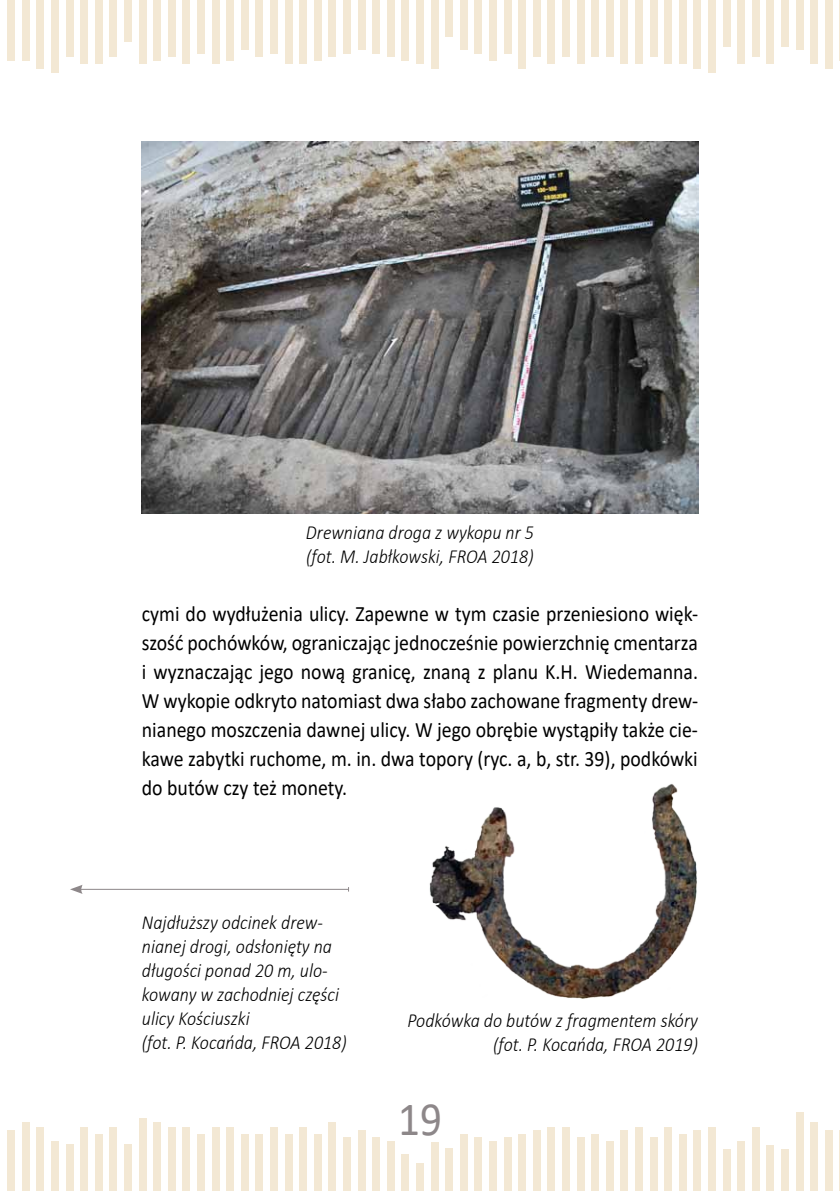
<style>
.page{position:relative;width:840px;height:1191px;background:#fff}
.page>*{position:absolute;margin:0;border:0;box-sizing:border-box;transform-origin:0 0}
.t1{font:48px "Calibri";color:#8d8789;scale:.9 1}
.t2{font:22px/29px "Calibri";color:#000;text-align:justify;scale:.9 1}
.t3{font:italic 300 20px/24px "Calibri";color:#000;scale:.9 1}
</style>
<div class="page">
<hr style="left:839px;top:1130px;width:1px;height:61px;background:#f3e8d4">
<div style="left:707px;top:1127px;width:8px;height:64px;background:#f3e8d4"></div>
<div style="left:576px;top:1137px;width:8px;height:54px;background:#f3e8d4"></div>
<div style="left:445px;top:1148px;width:8px;height:43px;background:#f3e8d4"></div>
<div style="left:314px;top:1134px;width:7px;height:57px;background:#f3e8d4"></div>
<div style="left:182px;top:1127px;width:8px;height:64px;background:#f3e8d4"></div>
<div style="left:51px;top:1142px;width:8px;height:49px;background:#f3e8d4"></div>
<div style="left:824px;top:1130px;width:8px;height:61px;background:#f3e8d4"></div>
<div style="left:693px;top:1130px;width:8px;height:61px;background:#f3e8d4"></div>
<div style="left:562px;top:1127px;width:7px;height:64px;background:#f3e8d4"></div>
<div style="left:430px;top:1142px;width:8px;height:49px;background:#f3e8d4"></div>
<div style="left:299px;top:1127px;width:8px;height:64px;background:#f3e8d4"></div>
<div style="left:168px;top:1127px;width:8px;height:64px;background:#f3e8d4"></div>
<div style="left:37px;top:1127px;width:7px;height:64px;background:#f3e8d4"></div>
<div style="left:809px;top:1122px;width:8px;height:69px;background:#f3e8d4"></div>
<div style="left:678px;top:1134px;width:8px;height:57px;background:#f3e8d4"></div>
<div style="left:547px;top:1127px;width:8px;height:64px;background:#f3e8d4"></div>
<div style="left:416px;top:1163px;width:8px;height:28px;background:#f3e8d4"></div>
<div style="left:284px;top:1134px;width:8px;height:57px;background:#f3e8d4"></div>
<div style="left:153px;top:1122px;width:8px;height:69px;background:#f3e8d4"></div>
<div style="left:22px;top:1122px;width:8px;height:69px;background:#f3e8d4"></div>
<div style="left:795px;top:1112px;width:8px;height:79px;background:#f3e8d4"></div>
<div style="left:664px;top:1127px;width:7px;height:64px;background:#f3e8d4"></div>
<div style="left:532px;top:1130px;width:8px;height:61px;background:#f3e8d4"></div>
<div style="left:401px;top:1154px;width:8px;height:37px;background:#f3e8d4"></div>
<div style="left:270px;top:1127px;width:8px;height:64px;background:#f3e8d4"></div>
<div style="left:139px;top:1118px;width:7px;height:73px;background:#f3e8d4"></div>
<div style="left:7px;top:1130px;width:8px;height:61px;background:#f3e8d4"></div>
<div style="left:780px;top:1149px;width:8px;height:42px;background:#f3e8d4"></div>
<div style="left:649px;top:1137px;width:8px;height:54px;background:#f3e8d4"></div>
<div style="left:518px;top:1134px;width:8px;height:57px;background:#f3e8d4"></div>
<div style="left:387px;top:1142px;width:7px;height:49px;background:#f3e8d4"></div>
<div style="left:255px;top:1134px;width:8px;height:57px;background:#f3e8d4"></div>
<div style="left:124px;top:1144px;width:8px;height:47px;background:#f3e8d4"></div>
<div style="left:766px;top:1145px;width:8px;height:46px;background:#f3e8d4"></div>
<div style="left:634px;top:1127px;width:8px;height:64px;background:#f3e8d4"></div>
<div style="left:503px;top:1137px;width:8px;height:54px;background:#f3e8d4"></div>
<div style="left:372px;top:1137px;width:8px;height:54px;background:#f3e8d4"></div>
<div style="left:241px;top:1134px;width:8px;height:57px;background:#f3e8d4"></div>
<div style="left:109px;top:1127px;width:8px;height:64px;background:#f3e8d4"></div>
<div style="left:751px;top:1127px;width:8px;height:64px;background:#f3e8d4"></div>
<div style="left:620px;top:1130px;width:8px;height:61px;background:#f3e8d4"></div>
<div style="left:489px;top:1142px;width:7px;height:49px;background:#f3e8d4"></div>
<div style="left:357px;top:1130px;width:8px;height:61px;background:#f3e8d4"></div>
<div style="left:226px;top:1127px;width:8px;height:64px;background:#f3e8d4"></div>
<div style="left:95px;top:1134px;width:8px;height:57px;background:#f3e8d4"></div>
<div style="left:737px;top:1141px;width:7px;height:50px;background:#f3e8d4"></div>
<div style="left:605px;top:1142px;width:8px;height:49px;background:#f3e8d4"></div>
<div style="left:474px;top:1137px;width:8px;height:54px;background:#f3e8d4"></div>
<div style="left:343px;top:1137px;width:8px;height:54px;background:#f3e8d4"></div>
<div style="left:212px;top:1127px;width:7px;height:64px;background:#f3e8d4"></div>
<div style="left:80px;top:1127px;width:8px;height:64px;background:#f3e8d4"></div>
<div style="left:722px;top:1149px;width:8px;height:42px;background:#f3e8d4"></div>
<div style="left:591px;top:1134px;width:8px;height:57px;background:#f3e8d4"></div>
<div style="left:459px;top:1134px;width:8px;height:57px;background:#f3e8d4"></div>
<div style="left:328px;top:1122px;width:8px;height:69px;background:#f3e8d4"></div>
<div style="left:197px;top:1134px;width:8px;height:57px;background:#f3e8d4"></div>
<div style="left:66px;top:1144px;width:8px;height:47px;background:#f3e8d4"></div>
<div style="left:7px;top:0;width:8px;height:60px;background:#f3e8d4"></div>
<div style="left:139px;top:0;width:7px;height:64px;background:#f3e8d4"></div>
<div style="left:270px;top:0;width:8px;height:53px;background:#f3e8d4"></div>
<div style="left:401px;top:0;width:8px;height:60px;background:#f3e8d4"></div>
<div style="left:532px;top:0;width:8px;height:56px;background:#f3e8d4"></div>
<div style="left:664px;top:0;width:7px;height:64px;background:#f3e8d4"></div>
<div style="left:795px;top:0;width:8px;height:49px;background:#f3e8d4"></div>
<div style="left:22px;top:0;width:8px;height:60px;background:#f3e8d4"></div>
<div style="left:153px;top:0;width:8px;height:60px;background:#f3e8d4"></div>
<div style="left:284px;top:0;width:8px;height:64px;background:#f3e8d4"></div>
<div style="left:416px;top:0;width:8px;height:64px;background:#f3e8d4"></div>
<div style="left:547px;top:0;width:8px;height:64px;background:#f3e8d4"></div>
<div style="left:678px;top:0;width:8px;height:64px;background:#f3e8d4"></div>
<div style="left:809px;top:0;width:8px;height:64px;background:#f3e8d4"></div>
<div style="left:37px;top:0;width:7px;height:69px;background:#f3e8d4"></div>
<div style="left:168px;top:0;width:8px;height:56px;background:#f3e8d4"></div>
<div style="left:299px;top:0;width:8px;height:64px;background:#f3e8d4"></div>
<div style="left:430px;top:0;width:8px;height:69px;background:#f3e8d4"></div>
<div style="left:562px;top:0;width:7px;height:56px;background:#f3e8d4"></div>
<div style="left:693px;top:0;width:8px;height:69px;background:#f3e8d4"></div>
<div style="left:824px;top:0;width:8px;height:69px;background:#f3e8d4"></div>
<div style="left:51px;top:0;width:8px;height:72px;background:#f3e8d4"></div>
<div style="left:182px;top:0;width:8px;height:64px;background:#f3e8d4"></div>
<div style="left:314px;top:0;width:7px;height:60px;background:#f3e8d4"></div>
<div style="left:445px;top:0;width:8px;height:36px;background:#f3e8d4"></div>
<div style="left:576px;top:0;width:8px;height:64px;background:#f3e8d4"></div>
<div style="left:707px;top:0;width:8px;height:72px;background:#f3e8d4"></div>
<hr style="left:839px;top:0;width:1px;height:60px;background:#f3e8d4">
<div style="left:66px;top:0;width:8px;height:56px;background:#f3e8d4"></div>
<div style="left:197px;top:0;width:8px;height:53px;background:#f3e8d4"></div>
<div style="left:328px;top:0;width:8px;height:56px;background:#f3e8d4"></div>
<div style="left:459px;top:0;width:8px;height:49px;background:#f3e8d4"></div>
<div style="left:591px;top:0;width:8px;height:56px;background:#f3e8d4"></div>
<div style="left:722px;top:0;width:8px;height:46px;background:#f3e8d4"></div>
<div style="left:80px;top:0;width:8px;height:64px;background:#f3e8d4"></div>
<div style="left:212px;top:0;width:7px;height:64px;background:#f3e8d4"></div>
<div style="left:343px;top:0;width:8px;height:53px;background:#f3e8d4"></div>
<div style="left:474px;top:0;width:8px;height:53px;background:#f3e8d4"></div>
<div style="left:605px;top:0;width:8px;height:56px;background:#f3e8d4"></div>
<div style="left:737px;top:0;width:7px;height:64px;background:#f3e8d4"></div>
<div style="left:95px;top:0;width:8px;height:64px;background:#f3e8d4"></div>
<div style="left:226px;top:0;width:8px;height:60px;background:#f3e8d4"></div>
<div style="left:357px;top:0;width:8px;height:49px;background:#f3e8d4"></div>
<div style="left:489px;top:0;width:7px;height:60px;background:#f3e8d4"></div>
<div style="left:620px;top:0;width:8px;height:64px;background:#f3e8d4"></div>
<div style="left:751px;top:0;width:8px;height:56px;background:#f3e8d4"></div>
<div style="left:109px;top:0;width:8px;height:56px;background:#f3e8d4"></div>
<div style="left:241px;top:0;width:8px;height:49px;background:#f3e8d4"></div>
<div style="left:372px;top:0;width:8px;height:53px;background:#f3e8d4"></div>
<div style="left:503px;top:0;width:8px;height:53px;background:#f3e8d4"></div>
<div style="left:634px;top:0;width:8px;height:64px;background:#f3e8d4"></div>
<div style="left:766px;top:0;width:8px;height:64px;background:#f3e8d4"></div>
<div style="left:124px;top:0;width:8px;height:41px;background:#f3e8d4"></div>
<div style="left:255px;top:0;width:8px;height:56px;background:#f3e8d4"></div>
<div style="left:387px;top:0;width:7px;height:56px;background:#f3e8d4"></div>
<div style="left:518px;top:0;width:8px;height:69px;background:#f3e8d4"></div>
<div style="left:649px;top:0;width:8px;height:56px;background:#f3e8d4"></div>
<div style="left:780px;top:0;width:8px;height:46px;background:#f3e8d4"></div>
<img style="left:142px;top:142px;width:555px;height:372px">
<hr style="left:79px;top:889px;width:269px;height:1px;background:#8d8789">
<svg style="left:70px;top:885px;width:13px;height:9px"></svg>
<img style="left:429px;top:784px;width:268px;height:215px">
<p class="t3" style="left:306px;top:520px;width:255px">Drewniana droga z wykopu nr 5 (fot. M. Jabłkowski, FROA 2018)</p>
<p class="t2" style="left:142px;top:598px;width:619px">cymi do wydłużenia ulicy. Zapewne w tym czasie przeniesiono więk&shy;szość pochówków, ograniczając jednocześnie powierzchnię cmentarza i wyznaczając jego nową granicę, znaną z planu K.H. Wiedemanna.<br>W wykopie odkryto natomiast dwa słabo zachowane fragmenty drew&shy;nianego moszczenia dawnej ulicy. W jego obrębie wystąpiły także cie&shy;kawe zabytki ruchome, m. in. dwa topory (ryc. a, b, str. 39), podkówki do butów czy też monety.</p>
<p class="t3" style="left:142px;top:910px;width:229px">Najdłuższy odcinek drew&shy;nianej drogi, odsłonięty na długości ponad 20 m, ulo&shy;kowany w zachodniej części ulicy Kościuszki<br>(fot. P. Kocańda, FROA 2018)</p>
<p class="t3" style="left:407px;top:1008px;width:324px;text-align:right">Podkówka do butów z fragmentem skóry (fot. P. Kocańda, FROA 2019)</p>
<h1 class="t1" style="left:398px;top:1085px;width:50px">19</h1>
</div>
